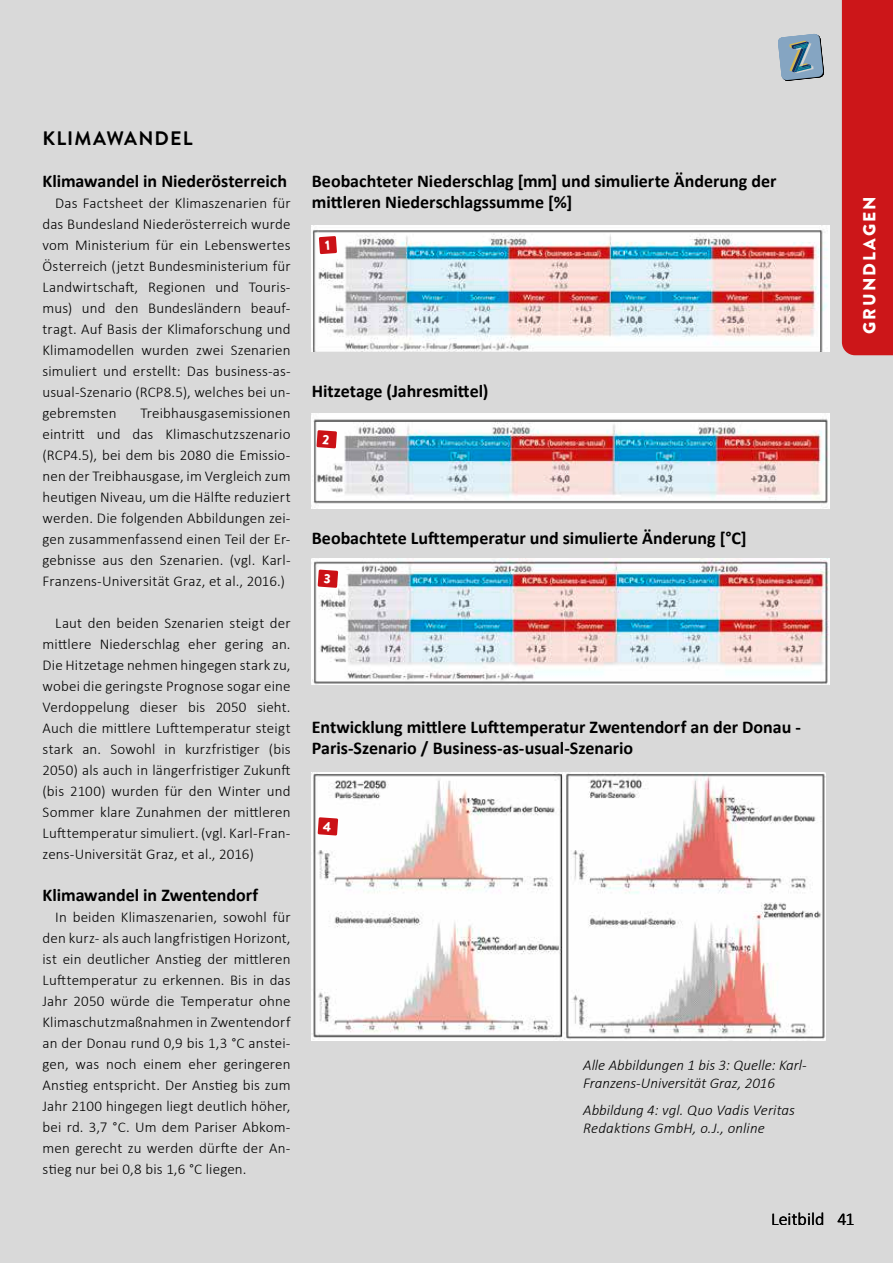
<style>
.page{position:relative;width:893px;height:1263px;background:#d9d9d9}
.page>*{position:absolute;margin:0;border:0;box-sizing:border-box;transform-origin:0 0}
.t1{font:700 19.5px "Brandon Grotesque";letter-spacing:.055em;color:#000}
.t2{font:700 18px/21px "Calibri";color:#000}
.t3{font:300 18px "Calibri";color:#000}
.t4{font:900 17.4px "Brandon Grotesque";letter-spacing:.12em;color:#fff}
.t5{font:300 15px/21px "Calibri";letter-spacing:.01em;color:#000;text-align:justify}
.t6{font:italic 300 15px/18px "Calibri";color:#000}
</style>
<div class="page">
<img style="left:312px;top:225px;width:517px;height:126px">
<img style="left:312px;top:413px;width:517px;height:95px">
<img style="left:312px;top:559px;width:517px;height:126px">
<img style="left:311px;top:773px;width:515px;height:267px">
<div style="left:842px;top:0;width:51px;height:355px;background:#cc1619"></div>
<svg style="left:319px;top:236px;width:18px;height:18px"></svg>
<svg style="left:316px;top:430px;width:21px;height:18px"></svg>
<svg style="left:318px;top:569px;width:20px;height:19px"></svg>
<svg style="left:318px;top:817px;width:20px;height:18px"></svg>
<h1 class="t1" style="left:43px;top:125px;width:151px">KLIMAWANDEL</h1>
<p class="t2" style="left:43px;top:171px;width:246px">Klimawandel in Niederösterreich</p>
<p class="t5" style="left:43px;top:193px;width:250px;text-indent:13px">Das Factsheet der Klimaszenarien für das Bundesland Niederösterreich wurde vom Ministerium für ein Lebenswertes Österreich (jetzt Bundesministerium für Landwirtschaft, Regionen und Touris&shy;mus) und den Bundesländern beauf&shy;tragt. Auf Basis der Klimaforschung und Klimamodellen wurden zwei Szenarien simuliert und erstellt: Das business-as&shy;usual-Szenario (RCP8.5), welches bei un&shy;gebremsten</p>
<p class="t5" style="left:43px;top:403px;width:250px;text-indent:98px">Treibhausgasemissionen eintritt und das Klimaschutzszenario (RCP4.5), bei dem bis 2080 die Emissio&shy;nen der Treibhausgase, im Vergleich zum heutigen Niveau, um die Hälfte reduziert werden. Die folgenden Abbildungen zei&shy;gen zusammenfassend einen Teil der Er&shy;gebnisse aus den Szenarien. (vgl. Karl-Franzens-Universität Graz, et al., 2016.)</p>
<p class="t5" style="left:43px;top:613px;width:250px;text-indent:13px">Laut den beiden Szenarien steigt der mittlere Niederschlag eher gering an.<br>Die Hitzetage nehmen hingegen stark zu, wobei die geringste Prognose sogar eine Verdoppelung dieser bis 2050 sieht.<br>Auch die mittlere Lufttemperatur steigt stark an. Sowohl in kurzfristiger (bis 2050) als auch in längerfristiger Zukunft (bis 2100) wurden für den Winter und Sommer klare Zunahmen der mittleren Lufttemperatur simuliert. (vgl. Karl-Fran&shy;zens-Universität Graz, et al., 2016)</p>
<p class="t2" style="left:43px;top:885px;width:217px">Klimawandel in Zwentendorf</p>
<p class="t5" style="left:43px;top:907px;width:250px;text-indent:13px">In beiden Klimaszenarien, sowohl für den kurz- als auch langfristigen Horizont, ist ein deutlicher Anstieg der mittleren Lufttemperatur zu erkennen. Bis in das Jahr 2050 würde die Temperatur ohne Klimaschutzmaßnahmen in Zwentendorf an der Donau rund 0,9 bis 1,3 °C anstei&shy;gen, was noch einem eher geringeren Anstieg entspricht. Der Anstieg bis zum Jahr 2100 hingegen liegt deutlich höher, bei rd. 3,7 °C. Um dem Pariser Abkom&shy;men gerecht zu werden dürfte der An&shy;stieg nur bei 0,8 bis 1,6 °C liegen.</p>
<p class="t2" style="left:312px;top:171px;width:466px">Beobachteter Niederschlag [mm] und simulierte Änderung der mittleren Niederschlagssumme [%]</p>
<p class="t2" style="left:312px;top:381px;width:178px">Hitzetage (Jahresmittel)</p>
<p class="t2" style="left:312px;top:528px;width:436px">Beobachtete Lufttemperatur und simulierte Änderung [°C]</p>
<p class="t4" style="left:857px;top:334px;width:139px;rotate:-90deg">GRUNDLAGEN</p>
<p class="t2" style="left:312px;top:717px;width:491px">Entwicklung mittlere Lufttemperatur Zwentendorf an der Donau -<br>Paris-Szenario / Business-as-usual-Szenario</p>
<p class="t6" style="left:583px;top:1056px;width:225px">Alle Abbildungen 1 bis 3: Quelle: Karl-<br>Franzens-Universität Graz, 2016</p>
<p class="t6" style="left:583px;top:1101px;width:213px">Abbildung 4: vgl. Quo Vadis Veritas<br>Redaktions GmbH, o.J., online</p>
<p class="t3" style="left:771px;top:1208px;width:85px">Leitbild 41</p>
</div>
